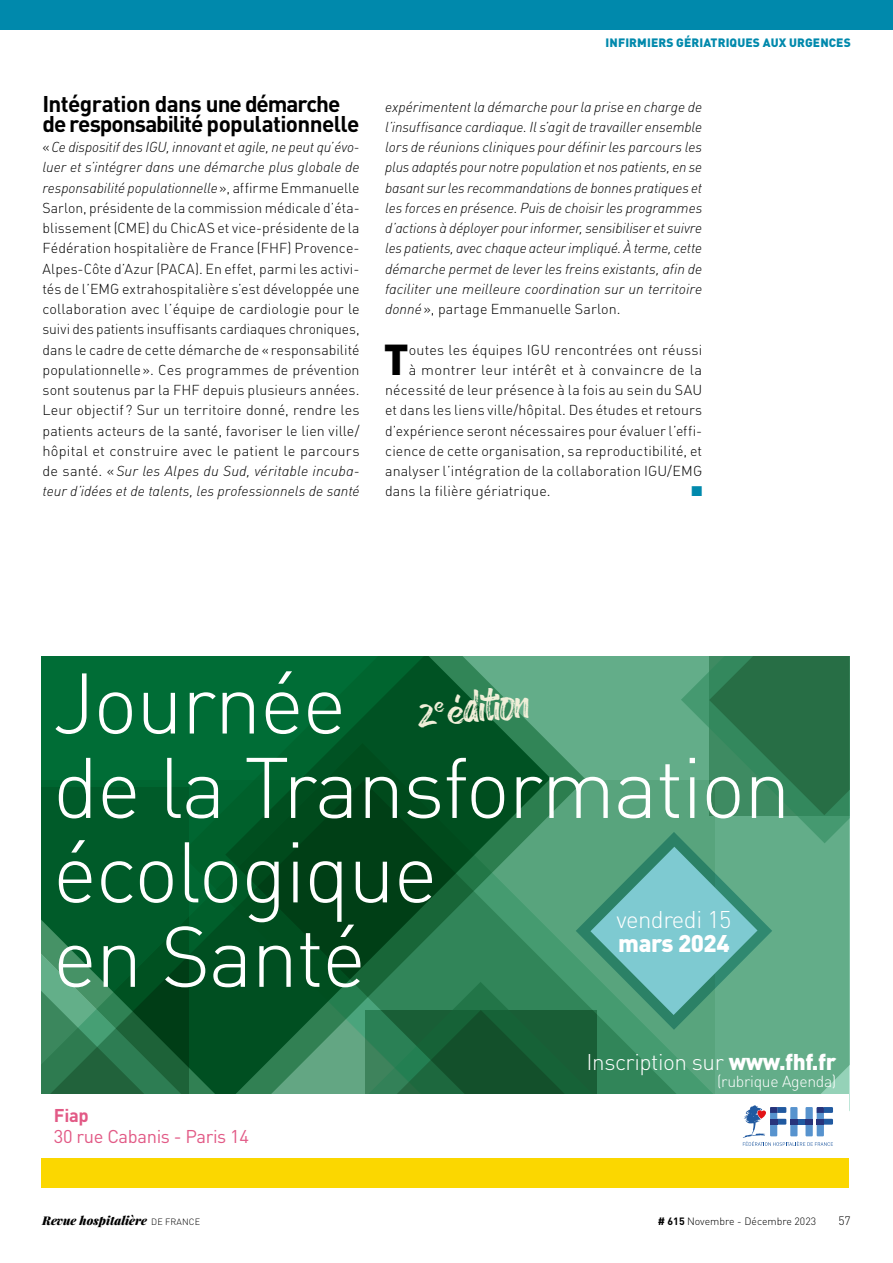
<style>
.page{position:relative;width:893px;height:1263px;background:#fff}
.page>*{position:absolute;margin:0;border:0;box-sizing:border-box;transform-origin:0 0}
.t1{font:300 84.45px/84.4px "DINOT";letter-spacing:-.02em;color:#fff}
.t2{font:900 42.75px "DINOT";color:#000}
.t3{font:36.3px "Dolatode Stato";color:#f1efd9}
.t4{font:300 23.85px "DINOT";letter-spacing:-.02em;color:#fff}
.t5{font:900 23.85px "DINOT";letter-spacing:-.02em;color:#fff}
.t6{font:700 22.5px/20.2px "DINOT";letter-spacing:-.03em;color:#000}
.t7{font:300 22.5px "DINOT";letter-spacing:-.02em;color:#fff}
.t8{font:18.3px "DINOT";letter-spacing:-.02em;color:#e25a86}
.t9{font:700 18.3px "DINOT";color:#e25a86}
.t10{font:300 15.75px "DINOT";letter-spacing:-.02em;color:#fff}
.t11{font:300 14.25px/20.2px "DINOT";letter-spacing:.01em;color:#000;text-align:justify}
.t12{font:italic 300 14.25px/20.2px "DINOT";letter-spacing:.005em;color:#000;text-align:justify}
.t13{font:900 12px "DINOT";letter-spacing:.01em;color:#0089ac}
.t14{font:italic 900 12px "Playfair Display";color:#000}
.t15{font:300 12px "DINOT";color:#000}
.t16{font:300 10.5px "DINOT";color:#000}
.s1{font-style:italic}
.s2{font-style:normal}
.s3{color:#0089ac}
.s4{font-weight:900}
.s5{font-family:"DINOT";font-weight:300;font-style:normal;font-size:9px}
.s6{font-weight:700}
</style>
<div class="page">
<svg style="left:41px;top:656px;width:324px;height:438px;background:#0a6131"></svg>
<div style="left:41px;top:1158px;width:808px;height:30px;background:#fbd700"></div>
<svg style="left:365px;top:656px;width:484px;height:490px;background:#519675"></svg>
<div style="left:0;top:0;width:893px;height:30px;background:#0089ac"></div>
<h3 class="t6" style="left:43px;top:93px;width:319px">Intégration dans une démarche de responsabilité populationnelle</h3>
<p class="t11" style="left:43px;top:137px;width:319px">«<span class="s1">Ce dispositif des IGU, innovant et agile, ne peut qu’évo&shy;luer et s’intégrer dans une démarche plus globale de responsabilité populationnelle</span>», affirme Emmanuelle Sarlon, présidente de la commission médicale d’éta&shy;blissement (CME) du ChicAS et vice-présidente de la Fédération hospitalière de France (FHF) Provence-Alpes-Côte d’Azur (PACA). En effet, parmi les activi&shy;tés de l’EMG extrahospitalière s’est développée une collaboration avec l’équipe de cardiologie pour le suivi des patients insuffisants cardiaques chroniques, dans le cadre de cette démarche de «responsabilité populationnelle». Ces programmes de prévention sont soutenus par la FHF depuis plusieurs années.<br>Leur objectif? Sur un territoire donné, rendre les patients acteurs de la santé, favoriser le lien ville/ hôpital et construire avec le patient le parcours de santé. «<span class="s1">Sur les Alpes du Sud, véritable incuba&shy;teur d’idées et de talents, les professionnels de santé</span></p>
<p class="t13" style="left:606px;top:35px;width:247px">INFIRMIERS GÉRIATRIQUES AUX URGENCES</p>
<p class="t12" style="left:385px;top:96px;width:319px">expérimentent la démarche pour la prise en charge de l’insuffisance cardiaque. Il s’agit de travailler ensemble lors de réunions cliniques pour définir les parcours les plus adaptés pour notre population et nos patients, en se basant sur les recommandations de bonnes pratiques et les forces en présence. Puis de choisir les programmes d’actions à déployer pour informer, sensibiliser et suivre les patients, avec chaque acteur impliqué. À terme, cette démarche permet de lever les freins existants, afin de faciliter une meilleure coordination sur un territoire donné<span class="s2">», partage Emmanuelle Sarlon.</span></p>
<h2 class="t2" style="left:384px;top:331px;width:26px">T</h2>
<p class="t11" style="left:409px;top:339px;width:295px">outes les équipes IGU rencontrées ont réussi</p>
<p class="t11" style="left:409px;top:360px;width:295px">à montrer leur intérêt et à convaincre de la</p>
<p class="t11" style="left:385px;top:380px;width:319px">nécessité de leur présence à la fois au sein du SAU</p>
<p class="t11" style="left:385px;top:400px;width:319px">et dans les liens ville/hôpital. Des études et retours</p>
<p class="t11" style="left:385px;top:420px;width:319px">d’expérience seront nécessaires pour évaluer l’effi-</p>
<p class="t11" style="left:385px;top:441px;width:319px">cience de cette organisation, sa reproductibilité, et</p>
<p class="t11" style="left:385px;top:461px;width:319px">analyser l’intégration de la collaboration IGU/EMG</p>
<p class="t11" style="left:385px;top:481px;width:243px">dans la filière gériatrique. <span class="s3">■</span></p>
<h1 class="t1" style="left:53px;top:660px;width:739px">Journée<br>de la Transformation écologique<br>en Santé</h1>
<h3 class="t3" style="left:417px;top:692px;width:113px;rotate:-4deg">2<sup>e</sup> édition</h3>
<h3 class="t4" style="left:616px;top:905px;width:116px">vendredi 15</h3>
<h3 class="t5" style="left:618px;top:927px;width:113px">mars 2024</h3>
<p class="t9" style="left:54px;top:1103px;width:36px">Fiap</p>
<p class="t8" style="left:54px;top:1125px;width:196px">30 rue Cabanis - Paris 14</p>
<h3 class="t7" style="left:586px;top:1048px;width:251px">Inscription sur <span class="s4">www.fhf.fr</span></h3>
<p class="t10" style="left:717px;top:1071px;width:121px">(rubrique Agenda)</p>
<p class="t14" style="left:42px;top:1211px;width:159px">Revue hospitalière <span class="s5">DE FRANCE</span></p>
<p class="t16" style="left:658px;top:1214px;width:160px"><span class="s6"># 615</span> Novembre - Décembre 2023</p>
<p class="t15" style="left:838px;top:1213px;width:14px">57</p>
</div>
